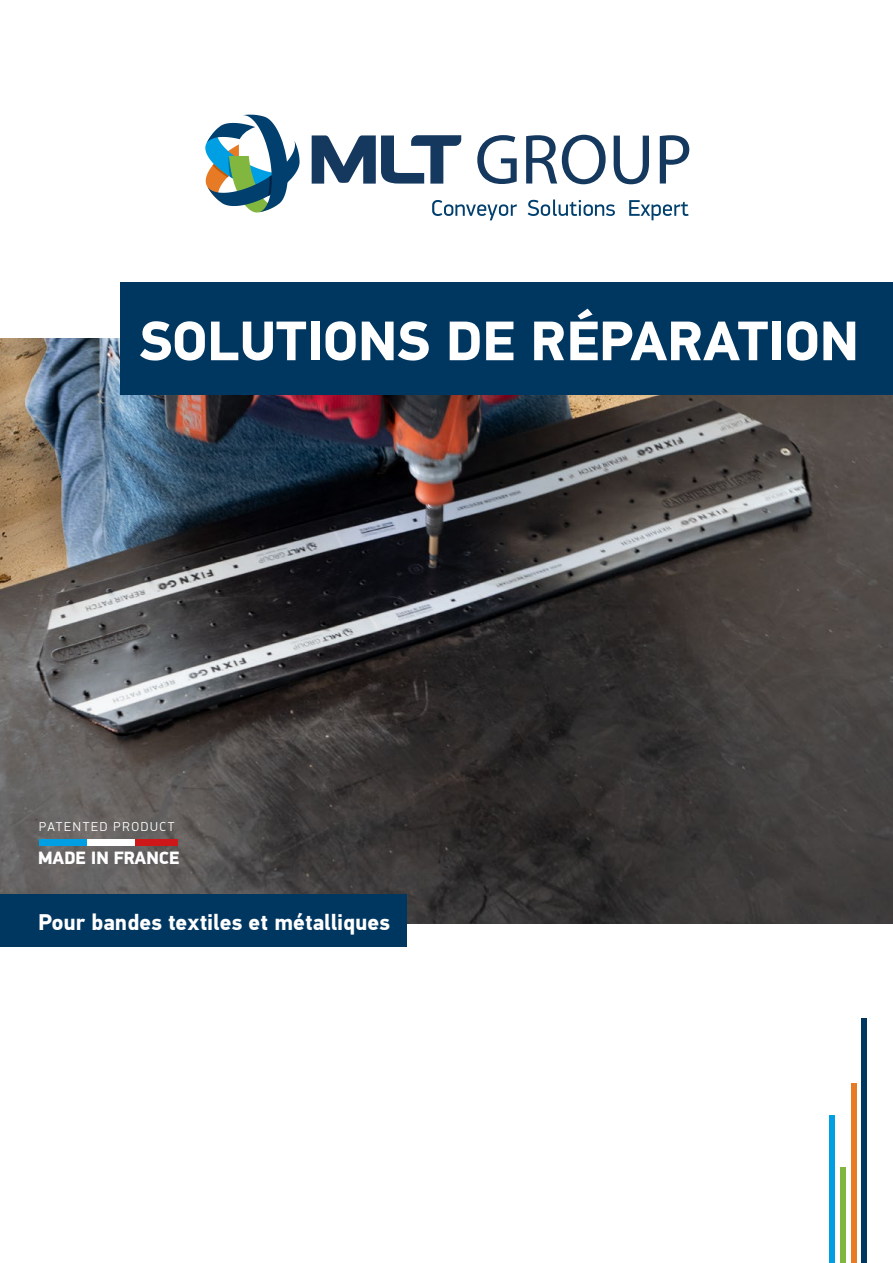
<style>
.page{position:relative;width:893px;height:1263px;background:#fff}
.page>*{position:absolute;margin:0;border:0;box-sizing:border-box;transform-origin:0 0}
.t1{font:700 55.5px "PF Din Text Pro";color:#fff}
.t2{font:700 22.5px "PF Din Text Pro";color:#fff}
.t3{font:900 18px "PF Din Display Pro";color:#fff}
.t4{font:300 12.9px "PF Din Display Pro";letter-spacing:.13em;color:#fff}
</style>
<div class="page">
<img style="left:0;top:338px;width:893px;height:586px">
<div style="left:829px;top:1116px;width:5px;height:147px;background:#009fe3"></div>
<div style="left:862px;top:1018px;width:5px;height:245px;background:#003761"></div>
<div style="left:851px;top:1084px;width:5px;height:179px;background:#e77a24"></div>
<div style="left:840px;top:1167px;width:5px;height:96px;background:#81b73e"></div>
<div style="left:0;top:894px;width:406px;height:53px;background:#003761"></div>
<div style="left:39px;top:839px;width:48px;height:7px;background:#009fe3"></div>
<div style="left:87px;top:839px;width:48px;height:7px;background:#fff"></div>
<div style="left:135px;top:839px;width:43px;height:7px;background:#cd1719"></div>
<div style="left:120px;top:282px;width:773px;height:112px;background:#003761"></div>
<svg style="left:432px;top:200px;width:85px;height:20px"></svg>
<svg style="left:528px;top:199px;width:87px;height:17px"></svg>
<svg style="left:629px;top:200px;width:59px;height:20px"></svg>
<svg style="left:205px;top:114px;width:95px;height:99px"></svg>
<svg style="left:477px;top:135px;width:40px;height:49px"></svg>
<svg style="left:526px;top:135px;width:80px;height:49px"></svg>
<svg style="left:614px;top:136px;width:35px;height:48px"></svg>
<svg style="left:660px;top:135px;width:29px;height:48px"></svg>
<svg style="left:312px;top:135px;width:149px;height:49px"></svg>
<h1 class="t1" style="left:140px;top:307px;width:721px">SOLUTIONS DE RÉPARATION</h1>
<p class="t4" style="left:39px;top:819px;width:137px">PATENTED PRODUCT</p>
<p class="t3" style="left:38px;top:847px;width:143px">MADE IN FRANCE</p>
<p class="t2" style="left:38px;top:909px;width:354px">Pour bandes textiles et métalliques</p>
</div>
